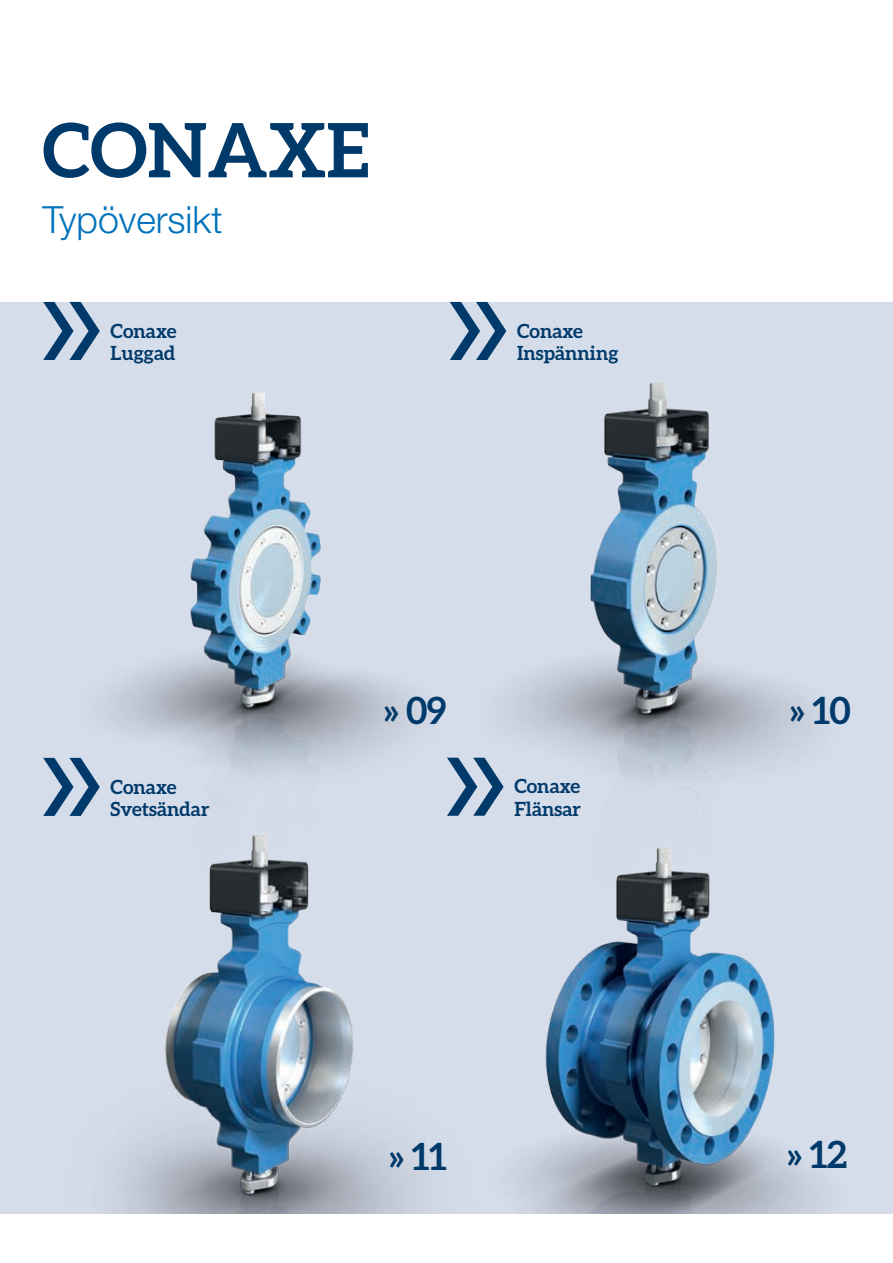
<style>
.page{position:relative;width:893px;height:1263px;background:#fff}
.page>*{position:absolute;margin:0;border:0;box-sizing:border-box;transform-origin:0 0}
.t1{font:700 75px "Aleo";color:#003a6a}
.t2{font:700 37.5px "Aleo";letter-spacing:-.02em;color:#003a6a}
.t3{font:300 37.5px "Helvetica Neue LT Pro";color:#0072bc}
.t4{font:700 19.5px/22.5px "Aleo";color:#003a6a}
</style>
<div class="page">
<div style="left:0;top:302px;width:893px;height:911px;background:#d6ddea"></div>
<img style="left:70px;top:301px;width:250px;height:240px">
<img style="left:450px;top:301px;width:266px;height:245px">
<img style="left:507px;top:546px;width:314px;height:667px">
<img style="left:43px;top:541px;width:445px;height:672px">
<svg style="left:43px;top:302px;width:57px;height:58px"></svg>
<svg style="left:450px;top:302px;width:56px;height:58px"></svg>
<svg style="left:43px;top:758px;width:57px;height:58px"></svg>
<svg style="left:447px;top:758px;width:57px;height:58px"></svg>
<h1 class="t1" style="left:43px;top:107px;width:329px">CONAXE</h1>
<h2 class="t3" style="left:43px;top:197px;width:181px">Typöversikt</h2>
<p class="t4" style="left:111px;top:319px;width:67px">Conaxe<br>Luggad</p>
<p class="t4" style="left:517px;top:319px;width:103px">Conaxe<br>Inspänning</p>
<p class="t4" style="left:111px;top:775px;width:100px">Conaxe<br>Svetsändar</p>
<h2 class="t2" style="left:384px;top:689px;width:64px">» 09</h2>
<p class="t4" style="left:514px;top:775px;width:68px">Conaxe<br>Flänsar</p>
<h2 class="t2" style="left:790px;top:689px;width:62px">» 10</h2>
<h2 class="t2" style="left:389px;top:1135px;width:59px">» 11</h2>
<h2 class="t2" style="left:787px;top:1133px;width:61px">» 12</h2>
</div>
